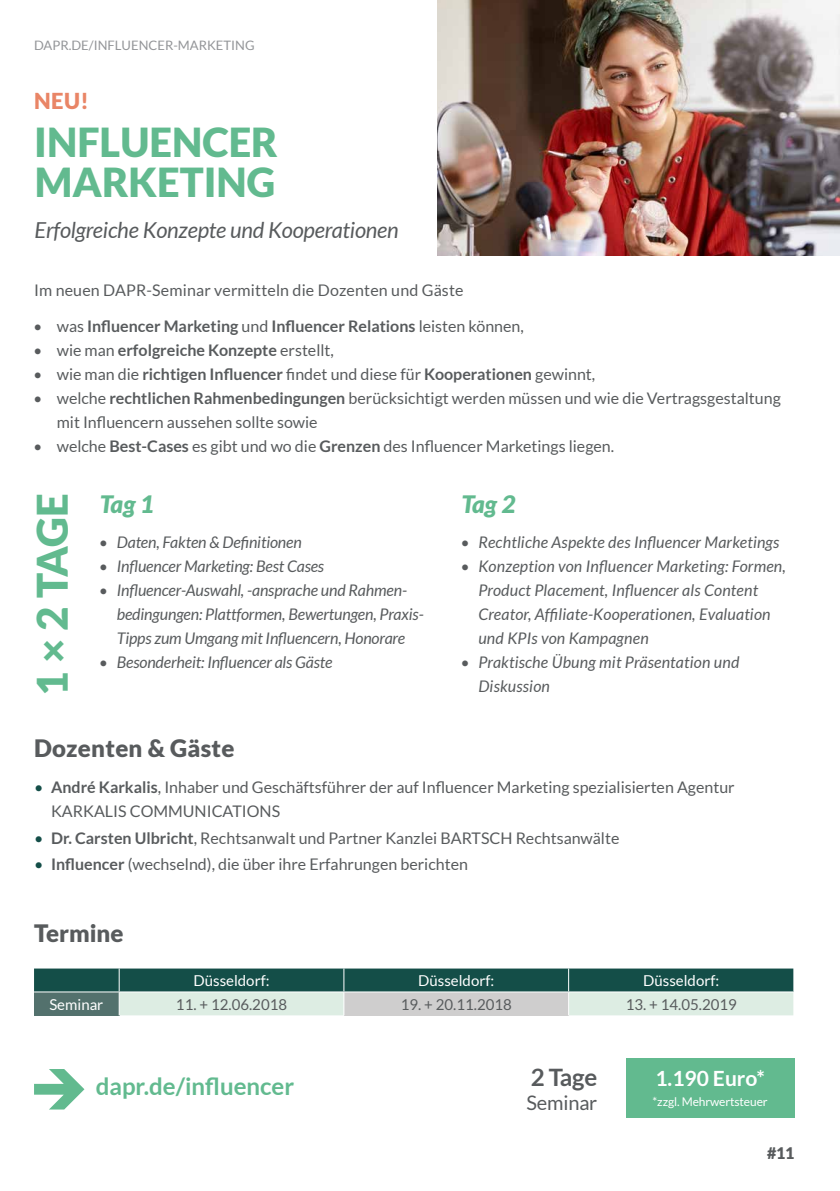
<style>
.page{position:relative;width:840px;height:1191px;background:#fff}
.page>*{position:absolute;margin:0;border:0;box-sizing:border-box;transform-origin:0 0}
.t1{font:900 42px "Lato";color:#62ba8f}
.t2{font:900 40px/40px "Lato";color:#62ba8f}
.t3{font:900 24px "Lato";color:#585b5d}
.t4{font:700 24px "Lato";color:#62ba8f}
.t5{font:italic 900 24px "Lato";letter-spacing:-.05em;color:#62ba8f}
.t6{font:700 24px "Lato";color:#585b5d}
.t7{font:italic 22px "Lato";letter-spacing:-.01em;color:#585b5d}
.t8{font:900 22px "Lato";color:#e98566}
.t9{font:700 21px "Lato";color:#fff}
.t10{font:20px "Lato";letter-spacing:-.01em;color:#585b5d}
.t11{font:16px/24px "Lato";color:#585b5d}
.t12{font:italic 16px/24px "Lato";letter-spacing:-.005em;color:#585b5d}
.t13{font:700 16px "Lato";color:#585b5d}
.t14{font:900 16px "Lato";color:#585b5d}
.t15{font:15px "Lato";color:#585b5d}
.t16{font:15px "Lato";color:#fff}
.t17{font:13px "Lato";color:#939598}
.t18{font:12px "Lato";letter-spacing:-.01em;color:#fff}
.s1{font-weight:400}
.s2{font-weight:700}
.s3{color:#144e48}
</style>
<div class="page">
<svg style="left:34px;top:968px;width:758px;height:47px;background:#73958f"></svg>
<div style="left:625px;top:1057px;width:169px;height:60px;background:#62ba8f"></div>
<svg style="left:34px;top:1069px;width:50px;height:40px"></svg>
<img style="left:437px;top:0;width:402px;height:255px">
<p class="t17" style="left:34px;top:38px;width:222px">DAPR.DE/INFLUENCER-MARKETING</p>
<h3 class="t8" style="left:34px;top:88px;width:56px">NEU!</h3>
<h2 class="t2" style="left:34px;top:122px;width:242px">INFLUENCEr<br>MARKETING</h2>
<h3 class="t7" style="left:35px;top:218px;width:365px">Erfolgreiche Konzepte und Kooperationen</h3>
<p class="t11" style="left:34px;top:278px;width:431px">Im neuen DAPR-Seminar vermitteln die Dozenten und Gäste</p>
<p class="t13" style="left:34px;top:317px;width:491px">• <span class="s1">was</span> Influencer Marketing <span class="s1">und</span> Influencer Relations <span class="s1">leisten können,</span></p>
<p class="t13" style="left:34px;top:341px;width:301px">• <span class="s1">wie man</span> erfolgreiche Konzepte <span class="s1">erstellt,</span></p>
<p class="t11" style="left:34px;top:362px;width:562px">• wie man die <span class="s2">richtigen Influencer</span> findet und diese für <span class="s2">Kooperationen</span> gewinnt,</p>
<p class="t11" style="left:57px;top:386px;width:725px;text-indent:-23px">• welche <span class="s2">rechtlichen Rahmenbedingungen</span> berücksichtigt werden müssen und wie die Vertragsgestaltung mit Influencern aussehen sollte sowie</p>
<p class="t11" style="left:34px;top:434px;width:581px">• welche <span class="s2">Best-Cases</span> es gibt und wo die <span class="s2">Grenzen</span> des Influencer Marketings liegen.</p>
<h1 class="t1" style="left:28px;top:696px;width:202px;rotate:-90deg">1 × 2 Tage</h1>
<h3 class="t5" style="left:100px;top:490px;width:56px">Tag 1</h3>
<p class="t12" style="left:100px;top:530px;width:203px">• Daten, Fakten &amp; Definitionen</p>
<p class="t12" style="left:100px;top:554px;width:226px">• Influencer Marketing: Best Cases</p>
<p class="t12" style="left:117px;top:578px;width:308px;text-indent:-17px">• Influencer-Auswahl, -ansprache und Rahmen&shy;bedingungen: Plattformen, Bewertungen, Praxis-<br>Tipps zum Umgang mit Influencern, Honorare</p>
<p class="t12" style="left:100px;top:650px;width:234px">• Besonderheit: Influencer als Gäste</p>
<h3 class="t5" style="left:461px;top:490px;width:56px">Tag 2</h3>
<p class="t12" style="left:461px;top:530px;width:319px">• Rechtliche Aspekte des Influencer Marketings</p>
<p class="t12" style="left:478px;top:554px;width:309px;text-indent:-17px">• Konzeption von Influencer Marketing: Formen, Product Placement, Influencer als Content Creator, Affiliate-Kooperationen, Evaluation und KPIs von Kampagnen</p>
<p class="t12" style="left:478px;top:650px;width:262px;text-indent:-17px">• Praktische Übung mit Präsentation und<br>Diskussion</p>
<h3 class="t3" style="left:34px;top:734px;width:202px">Dozenten &amp; Gäste</h3>
<p class="t11" style="left:51px;top:774px;width:684px;text-indent:-17px"><span class="s3">•</span> <span class="s2">André Karkalis</span>, Inhaber und Geschäftsführer der auf Influencer Marketing spezialisierten Agentur<br>KARKALIS COMMUNICATIONS</p>
<p class="t11" style="left:34px;top:825px;width:586px"><span class="s3">•</span> <span class="s2">Dr. Carsten Ulbricht</span>, Rechtsanwalt und Partner Kanzlei BARTSCH Rechtsanwälte</p>
<p class="t11" style="left:34px;top:852px;width:435px"><span class="s3">•</span> <span class="s2">Influencer</span> (wechselnd), die über ihre Erfahrungen berichten</p>
<h3 class="t3" style="left:34px;top:919px;width:91px">Termine</h3>
<p class="t16" style="left:193px;top:972px;width:77px">Düsseldorf:</p>
<p class="t16" style="left:418px;top:972px;width:77px">Düsseldorf:</p>
<p class="t16" style="left:643px;top:972px;width:77px">Düsseldorf:</p>
<p class="t16" style="left:49px;top:996px;width:55px">Seminar</p>
<p class="t15" style="left:176px;top:996px;width:113px">11. + 12.06.2018</p>
<p class="t15" style="left:400px;top:996px;width:113px">19. + 20.11.2018</p>
<p class="t15" style="left:625px;top:996px;width:113px">13. + 14.05.2019</p>
<h3 class="t4" style="left:96px;top:1072px;width:200px">dapr.de/influencer</h3>
<h3 class="t6" style="left:530px;top:1063px;width:68px">2 Tage</h3>
<p class="t10" style="left:526px;top:1091px;width:72px">Seminar</p>
<h3 class="t9" style="left:655px;top:1066px;width:111px">1.190 Euro*</h3>
<p class="t18" style="left:652px;top:1095px;width:116px">*zzgl. Mehrwertsteuer</p>
<p class="t14" style="left:766px;top:1143px;width:29px">#11</p>
</div>
